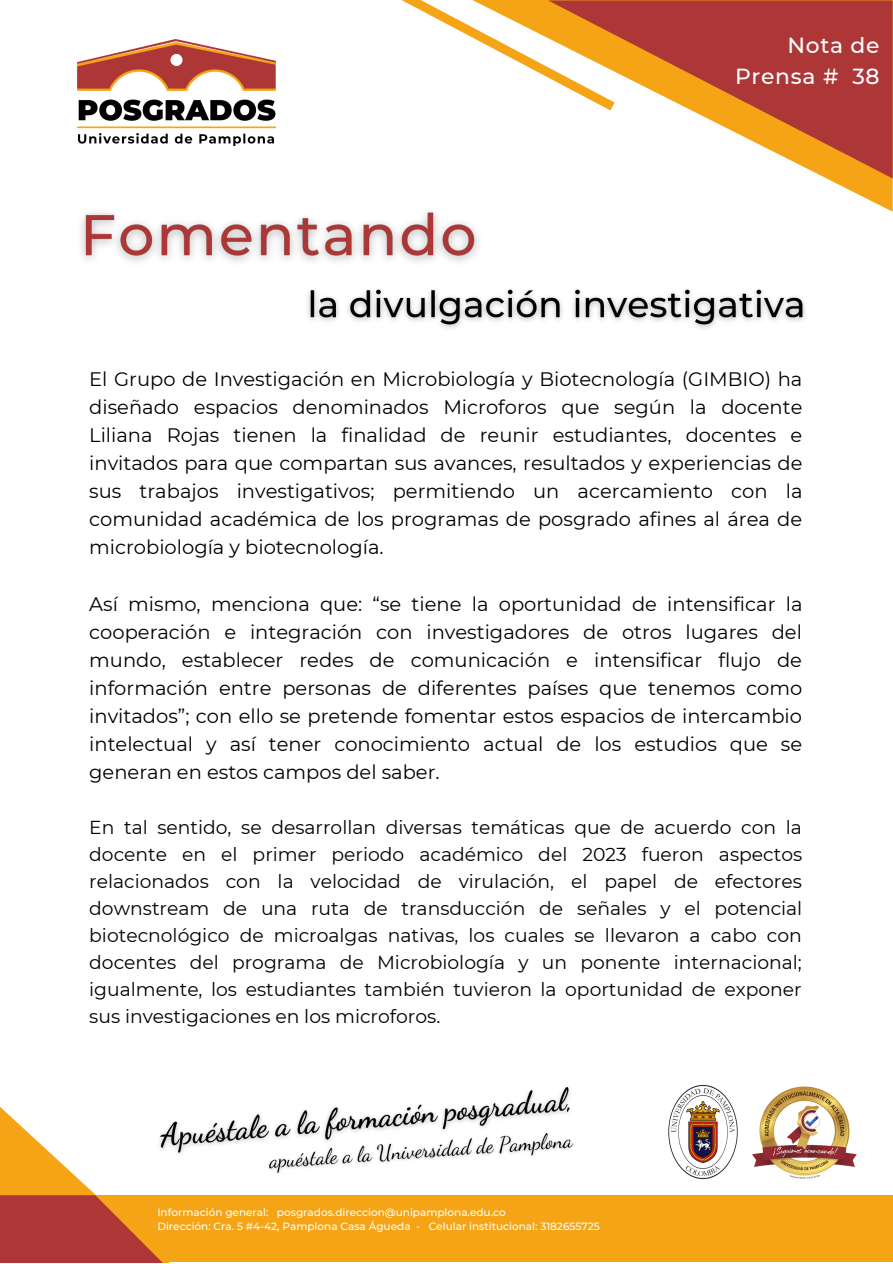
<style>
.page{position:relative;width:893px;height:1264px;background:#fff}
.page>*{position:absolute;margin:0;border:0;box-sizing:border-box;transform-origin:0 0}
.t1{font:500 21.75px "Montserrat";letter-spacing:.035em;color:#fff}
.t2{font:19.5px/28px "Montserrat";color:#000;text-align:justify}
.t3{font:18.75px/27px "Montserrat";color:#000;text-align:justify}
.t4{font:500 10.5px "Montserrat";color:#fff}
</style>
<div class="page">
<svg style="left:826px;top:178px;width:66px;height:34px"></svg>
<svg style="left:624px;top:0;width:268px;height:178px;fill:#ad3737"></svg>
<svg style="left:401px;top:0;width:223px;height:111px"></svg>
<svg style="left:0;top:1107px;width:96px;height:88px"></svg>
<div style="left:89px;top:1195px;width:803px;height:67px;background:#f5a415"></div>
<svg style="left:0;top:1195px;width:162px;height:67px;fill:#ad3737"></svg>
<img style="left:78px;top:40px;width:197px;height:106px">
<img style="left:668px;top:1084px;width:70px;height:96px">
<img style="left:752px;top:1086px;width:105px;height:93px">
<img style="left:159px;top:1086px;width:411px;height:68px">
<img style="left:260px;top:1122px;width:314px;height:51px">
<img style="left:81px;top:212px;width:398px;height:50px">
<img style="left:308px;top:289px;width:497px;height:40px">
<p class="t1" style="left:787px;top:32px;width:94px">Nota de</p>
<p class="t1" style="left:735px;top:63px;width:146px">Prensa # 38</p>
<p class="t2" style="left:89px;top:365px;width:714px">El Grupo de Investigación en Microbiología y Biotecnología (GIMBIO) ha diseñado espacios denominados Microforos que según la docente Liliana Rojas tienen la finalidad de reunir estudiantes, docentes e invitados para que compartan sus avances, resultados y experiencias de sus trabajos investigativos; permitiendo un acercamiento con la comunidad académica de los programas de posgrado afines al área de microbiología y biotecnología.</p>
<p class="t2" style="left:89px;top:589px;width:714px">Así mismo, menciona que: “se tiene la oportunidad de intensificar la cooperación e integración con investigadores de otros lugares del mundo, establecer redes de comunicación e intensificar flujo de información entre personas de diferentes países que tenemos como invitados”; con ello se pretende fomentar estos espacios de intercambio intelectual y así tener conocimiento actual de los estudios que se generan en estos campos del saber.</p>
<p class="t3" style="left:89px;top:814px;width:714px">En tal sentido, se desarrollan diversas temáticas que de acuerdo con la docente en el primer periodo académico del 2023 fueron aspectos relacionados con la velocidad de virulación, el papel de efectores downstream de una ruta de transducción de señales y el potencial biotecnológico de microalgas nativas, los cuales se llevaron a cabo con docentes del programa de Microbiología y un ponente internacional; igualmente, los estudiantes también tuvieron la oportunidad de exponer sus investigaciones en los microforos.</p>
<p class="t4" style="left:157px;top:1205px;width:350px">Información general: posgrados.direccion@unipamplona.edu.co</p>
<p class="t4" style="left:157px;top:1219px;width:444px">Dirección: Cra. 5 #4-42, Pamplona Casa Águeda - Celular institucional: 3182655725</p>
</div>
